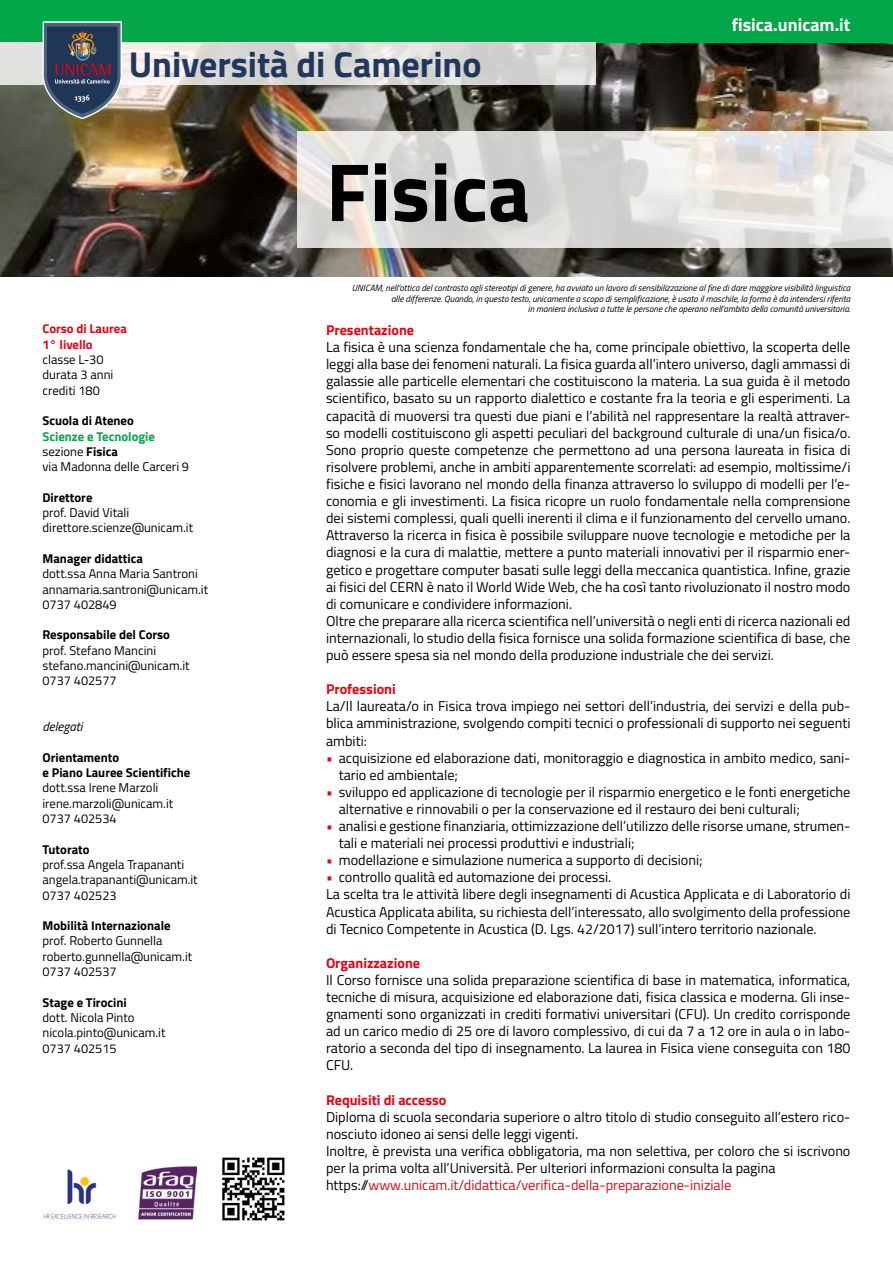
<style>
.page{position:relative;width:893px;height:1263px;background:#fff}
.page>*{position:absolute;margin:0;border:0;box-sizing:border-box;transform-origin:0 0}
.t1{font:700 82.5px "Titillium Web";color:#000}
.t2{font:700 36px "Titillium Web";color:#21375c}
.t3{font:700 18px "Titillium Web";color:#fff}
.t4{font:14.25px/17.1px "Titillium Web";color:#000;text-align:justify}
.t5{font:14.25px "Titillium Web";color:#e30613}
.t6{font:700 14.25px "Titillium Web";color:#e30613}
.t7{font:12.75px "Titillium Web";color:#000}
.t8{font:700 12.75px "Titillium Web";color:#000}
.t9{font:700 12.75px "Titillium Web";color:#e30613}
.t10{font:700 12.75px "Titillium Web";color:#04a64a}
.t11{font:italic 12.75px "Titillium Web";color:#000}
.t12{font:italic 9px "Titillium Web";color:#000}
.s1{font-weight:700}
.s2{color:#e30613}
.s3{color:#000}
</style>
<div class="page">
<img style="left:0;top:43px;width:893px;height:233px">
<svg style="left:298px;top:131px;width:595px;height:117px;background:#dfdedc"></svg>
<div style="left:0;top:0;width:893px;height:43px;background:#04a64a"></div>
<svg style="left:0;top:43px;width:595px;height:42px;background:#dddcda"></svg>
<img style="left:43px;top:21px;width:79px;height:98px">
<img style="left:43px;top:1169px;width:73px;height:50px">
<img style="left:139px;top:1166px;width:57px;height:54px">
<img style="left:222px;top:1157px;width:63px;height:64px">
<p class="t2" style="left:129px;top:37px;width:354px">Università di Camerino</p>
<p class="t1" style="left:326px;top:129px;width:206px">Fisica</p>
<p class="t3" style="left:732px;top:11px;width:120px">fisica.unicam.it</p>
<p class="t9" style="left:43px;top:319px;width:86px">Corso di Laurea</p>
<p class="t9" style="left:43px;top:334px;width:52px">1° livello</p>
<p class="t7" style="left:43px;top:350px;width:63px">classe L-30</p>
<p class="t7" style="left:43px;top:365px;width:72px">durata 3 anni</p>
<p class="t7" style="left:43px;top:381px;width:59px">crediti 180</p>
<p class="t8" style="left:43px;top:411px;width:93px">Scuola di Ateneo</p>
<p class="t10" style="left:43px;top:426px;width:114px">Scienze e Tecnologie</p>
<p class="t7" style="left:43px;top:442px;width:77px">sezione <span class="s1">Fisica</span></p>
<p class="t7" style="left:43px;top:457px;width:148px">via Madonna delle Carceri 9</p>
<p class="t8" style="left:43px;top:487px;width:51px">Direttore</p>
<p class="t7" style="left:43px;top:503px;width:88px">prof. David Vitali</p>
<p class="t7" style="left:43px;top:518px;width:152px">direttore.scienze@unicam.it</p>
<p class="t8" style="left:43px;top:549px;width:102px">Manager didattica</p>
<p class="t7" style="left:43px;top:564px;width:157px">dott.ssa Anna Maria Santroni</p>
<p class="t7" style="left:43px;top:580px;width:167px">annamaria.santroni@unicam.it</p>
<p class="t7" style="left:43px;top:595px;width:76px">0737 402849</p>
<p class="t8" style="left:43px;top:625px;width:129px">Responsabile del Corso</p>
<p class="t7" style="left:43px;top:641px;width:115px">prof. Stefano Mancini</p>
<p class="t7" style="left:43px;top:656px;width:149px">stefano.mancini@unicam.it</p>
<p class="t7" style="left:43px;top:671px;width:76px">0737 402577</p>
<p class="t11" style="left:43px;top:717px;width:41px">delegati</p>
<p class="t8" style="left:43px;top:748px;width:78px">Orientamento</p>
<p class="t8" style="left:43px;top:763px;width:149px">e Piano Lauree Scientifiche</p>
<p class="t7" style="left:43px;top:779px;width:117px">dott.ssa Irene Marzoli</p>
<p class="t7" style="left:43px;top:794px;width:132px">irene.marzoli@unicam.it</p>
<p class="t7" style="left:43px;top:809px;width:76px">0737 402534</p>
<p class="t8" style="left:43px;top:839px;width:49px">Tutorato</p>
<p class="t7" style="left:43px;top:855px;width:143px">prof.ssa Angela Trapananti</p>
<p class="t7" style="left:43px;top:870px;width:157px">angela.trapananti@unicam.it</p>
<p class="t7" style="left:43px;top:886px;width:76px">0737 402523</p>
<p class="t8" style="left:43px;top:916px;width:130px">Mobilità Internazionale</p>
<p class="t7" style="left:43px;top:932px;width:122px">prof. Roberto Gunnella</p>
<p class="t7" style="left:43px;top:947px;width:151px">roberto.gunnella@unicam.it</p>
<p class="t7" style="left:43px;top:962px;width:76px">0737 402537</p>
<p class="t8" style="left:43px;top:992px;width:86px">Stage e Tirocini</p>
<p class="t7" style="left:43px;top:1008px;width:94px">dott. Nicola Pinto</p>
<p class="t7" style="left:43px;top:1023px;width:124px">nicola.pinto@unicam.it</p>
<p class="t7" style="left:43px;top:1039px;width:76px">0737 402515</p>
<p class="t12" style="left:352px;top:281px;width:500px">UNICAM, nell’ottica del contrasto agli stereotipi di genere, ha avviato un lavoro di sensibilizzazione al fine di dare maggiore visibilità linguistica</p>
<p class="t12" style="left:391px;top:292px;width:461px">alle differenze. Quando, in questo testo, unicamente a scopo di semplificazione, è usato il maschile, la forma è da intendersi riferita</p>
<p class="t12" style="left:528px;top:303px;width:324px">in maniera inclusiva a tutte le persone che operano nell’ambito della comunità universitaria.</p>
<p class="t6" style="left:326px;top:319px;width:90px">Presentazione</p>
<p class="t4" style="left:326px;top:338px;width:526px">La fisica è una scienza fondamentale che ha, come principale obiettivo, la scoperta delle leggi alla base dei fenomeni naturali. La fisica guarda all’intero universo, dagli ammassi di galassie alle particelle elementari che costituiscono la materia. La sua guida è il metodo scientifico, basato su un rapporto dialettico e costante fra la teoria e gli esperimenti. La capacità di muoversi tra questi due piani e l’abilità nel rappresentare la realtà attraver&shy;so modelli costituiscono gli aspetti peculiari del background culturale di una/un fisica/o.<br>Sono proprio queste competenze che permettono ad una persona laureata in fisica di risolvere problemi, anche in ambiti apparentemente scorrelati: ad esempio, moltissime/i fisiche e fisici lavorano nel mondo della finanza attraverso lo sviluppo di modelli per l’e&shy;conomia e gli investimenti. La fisica ricopre un ruolo fondamentale nella comprensione dei sistemi complessi, quali quelli inerenti il clima e il funzionamento del cervello umano.<br>Attraverso la ricerca in fisica è possibile sviluppare nuove tecnologie e metodiche per la diagnosi e la cura di malattie, mettere a punto materiali innovativi per il risparmio ener&shy;getico e progettare computer basati sulle leggi della meccanica quantistica. Infine, grazie ai fisici del CERN è nato il World Wide Web, che ha così tanto rivoluzionato il nostro modo di comunicare e condividere informazioni.</p>
<p class="t4" style="left:326px;top:612px;width:526px">Oltre che preparare alla ricerca scientifica nell’università o negli enti di ricerca nazionali ed internazionali, lo studio della fisica fornisce una solida formazione scientifica di base, che può essere spesa sia nel mondo della produzione industriale che dei servizi.</p>
<p class="t6" style="left:326px;top:678px;width:71px">Professioni</p>
<p class="t4" style="left:326px;top:697px;width:526px">La/Il laureata/o in Fisica trova impiego nei settori dell’industria, dei servizi e della pub&shy;blica amministrazione, svolgendo compiti tecnici o professionali di supporto nei seguenti ambiti:</p>
<p class="t4" style="left:339px;top:748px;width:513px;text-indent:-13px"><span class="s2">•</span> acquisizione ed elaborazione dati, monitoraggio e diagnostica in ambito medico, sani&shy;tario ed ambientale;</p>
<p class="t4" style="left:339px;top:783px;width:513px;text-indent:-13px"><span class="s2">•</span> sviluppo ed applicazione di tecnologie per il risparmio energetico e le fonti energetiche alternative e rinnovabili o per la conservazione ed il restauro dei beni culturali;</p>
<p class="t4" style="left:339px;top:817px;width:513px;text-indent:-13px"><span class="s2">•</span> analisi e gestione finanziaria, ottimizzazione dell’utilizzo delle risorse umane, strumen&shy;tali e materiali nei processi produttivi e industriali;</p>
<p class="t4" style="left:326px;top:851px;width:378px"><span class="s2">•</span> modellazione e simulazione numerica a supporto di decisioni;</p>
<p class="t4" style="left:326px;top:868px;width:287px"><span class="s2">•</span> controllo qualità ed automazione dei processi.</p>
<p class="t4" style="left:326px;top:885px;width:526px">La scelta tra le attività libere degli insegnamenti di Acustica Applicata e di Laboratorio di Acustica Applicata abilita, su richiesta dell’interessato, allo svolgimento della professione di Tecnico Competente in Acustica (D. Lgs. 42/2017) sull’intero territorio nazionale.</p>
<p class="t6" style="left:326px;top:952px;width:96px">Organizzazione</p>
<p class="t4" style="left:326px;top:971px;width:526px">Il Corso fornisce una solida preparazione scientifica di base in matematica, informatica, tecniche di misura, acquisizione ed elaborazione dati, fisica classica e moderna. Gli inse&shy;gnamenti sono organizzati in crediti formativi universitari (CFU). Un credito corrisponde ad un carico medio di 25 ore di lavoro complessivo, di cui da 7 a 12 ore in aula o in labo&shy;ratorio a seconda del tipo di insegnamento. La laurea in Fisica viene conseguita con 180<br>CFU.</p>
<p class="t6" style="left:326px;top:1089px;width:122px">Requisiti di accesso</p>
<p class="t4" style="left:326px;top:1107px;width:526px">Diploma di scuola secondaria superiore o altro titolo di studio conseguito all’estero rico&shy;nosciuto idoneo ai sensi delle leggi vigenti.</p>
<p class="t4" style="left:326px;top:1142px;width:526px">Inoltre, è prevista una verifica obbligatoria, ma non selettiva, per coloro che si iscrivono per la prima volta all’Università. Per ulteriori informazioni consulta la pagina</p>
<p class="t5" style="left:326px;top:1175px;width:407px"><span class="s3">https://</span>www.unicam.it/didattica/verifica-della-preparazione-iniziale</p>
</div>
